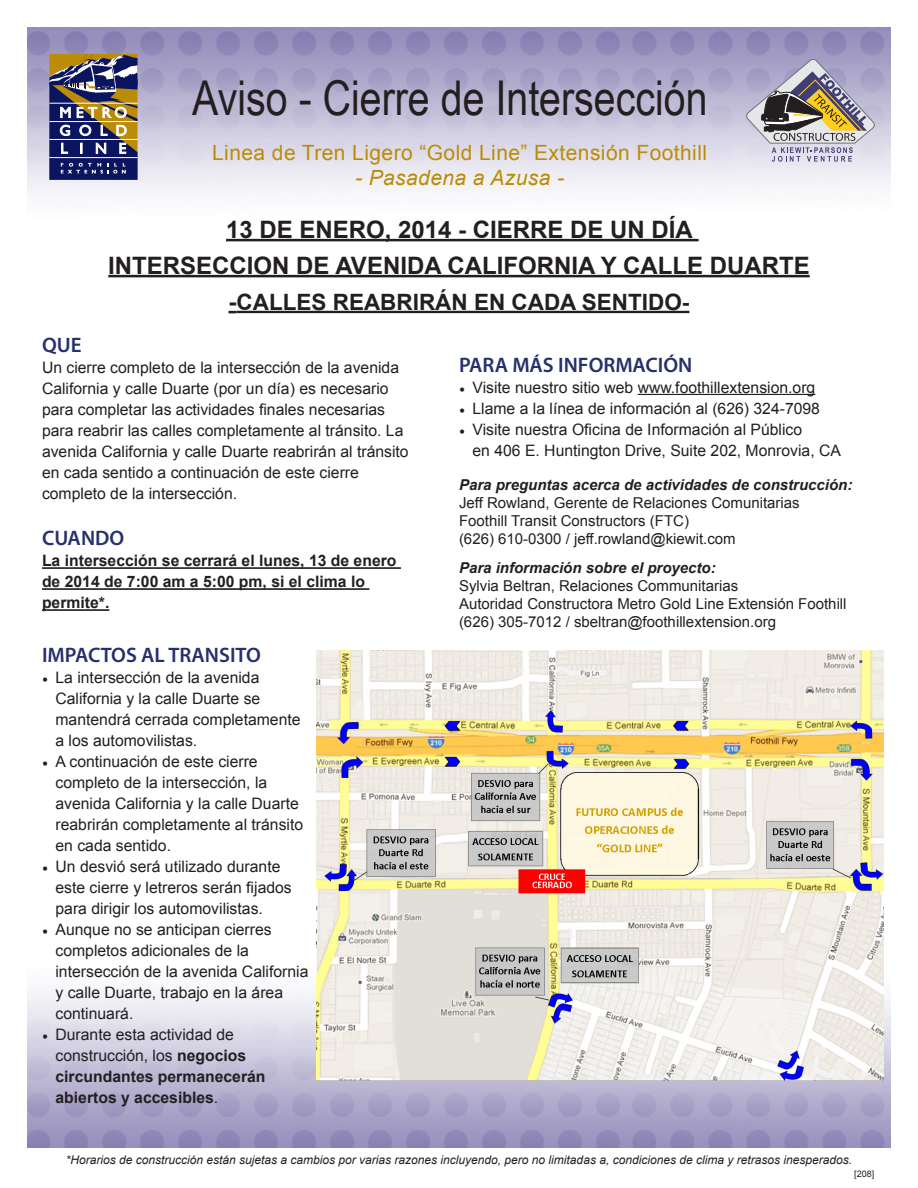
<style>
.page{position:relative;width:918px;height:1188px;background:#fff}
.page>*{position:absolute;margin:0;border:0;box-sizing:border-box;transform-origin:0 0}
.Heading{font:48px "Arial Narrow";color:#231f20}
.t1{font:700 24px "Arial";color:#231f20}
.t2{font:700 22.5px "Arial";color:#231f20}
.Subheading{font:600 21px "Myriad Pro";color:#25306c}
.t3{font:21px "Arial";letter-spacing:.02em;color:#bb8c07}
.t4{font:italic 21px "Arial";letter-spacing:.02em;color:#bb8c07}
.t5{font:15.75px/21px "Arial";color:#231f20}
.t6{font:700 15.75px/21px "Arial";color:#231f20}
.Subheading-2{font:15px/18px "Arial";color:#231f20}
.t7{font:italic 12px "Arial";color:#231f20}
.t8{font:9px "Arial";color:#231f20}
.s1{font-size:24px}
.s2{font-family:"Minion Pro"}
.s3{font-family:"Minion Pro";font-weight:400}
.s4{font-weight:400}
.s5{font-weight:700;font-style:italic}
</style>
<div class="page">
<img style="left:27px;top:918px;width:864px;height:229px">
<svg style="left:49px;top:54px;width:89px;height:126px"></svg>
<svg style="left:746px;top:59px;width:128px;height:103px"></svg>
<hr style="left:638px;top:394px;width:177px;height:1px;background:#231f20">
<img style="left:316px;top:650px;width:567px;height:431px">
<hr style="left:42px;top:567px;width:359px;height:2px;background:#231f20">
<hr style="left:42px;top:588px;width:327px;height:2px;background:#231f20">
<hr style="left:42px;top:609px;width:67px;height:2px;background:#231f20">
<hr style="left:226px;top:239px;width:473px;height:2px;background:#231f20">
<hr style="left:108px;top:275px;width:702px;height:2px;background:#231f20">
<svg style="left:229px;top:311px;width:8px;height:2px"></svg>
<hr style="left:237px;top:311px;width:452px;height:2px;background:#231f20">
<p class="Heading" style="left:192px;top:63px;width:517px">Aviso - Cierre de Intersección</p>
<p class="t3" style="left:212px;top:139px;width:496px">Linea de Tren Ligero “Gold Line” Extensión Foothill</p>
<p class="t4" style="left:355px;top:164px;width:211px">- Pasadena a Azusa -</p>
<p class="t1" style="left:226px;top:213px;width:468px">13 DE ENERO, 2014 - CIERRE DE UN DÍA</p>
<p class="t1" style="left:108px;top:249px;width:703px">INTERSECCION DE AVENIDA CALIFORNIA Y CALLE DUARTE</p>
<p class="t2" style="left:229px;top:287px;width:462px"><span class="s1">-</span>CALLES REABRIRÁN EN CADA SENTIDO-</p>
<p class="Subheading" style="left:42px;top:332px;width:41px">QUE</p>
<p class="t5" style="left:42px;top:357px;width:368px">Un cierre completo de la intersección de la avenida California y calle Duarte (por un día) es necesario para completar las actividades finales necesarias para reabrir las calles completamente al tránsito. La avenida California y calle Duarte reabrirán al tránsito en cada sentido a continuación de este cierre completo de la intersección.</p>
<p class="Subheading" style="left:42px;top:525px;width:84px">CUANDO</p>
<p class="t6" style="left:42px;top:551px;width:356px">La intersección se cerrará el lunes, 13 de enero de 2014 de 7:00 am a 5:00 pm, si el clima lo permite*.</p>
<p class="Subheading" style="left:42px;top:641px;width:220px">IMPACTOS AL TRANSITO</p>
<p class="t5" style="left:56px;top:667px;width:247px;text-indent:-14px"><span class="s2">•</span> La intersección de la avenida<br>California y la calle Duarte se mantendrá cerrada completamente a los automovilistas.</p>
<p class="t5" style="left:56px;top:751px;width:249px;text-indent:-14px"><span class="s2">•</span> A continuación de este cierre completo de la intersección, la avenida California y la calle Duarte reabrirán completamente al tránsito en cada sentido.</p>
<p class="t5" style="left:56px;top:856px;width:238px;text-indent:-14px"><span class="s2">•</span> Un desvió será utilizado durante este cierre y letreros serán fijados para dirigir los automovilistas.</p>
<p class="t5" style="left:56px;top:919px;width:254px;text-indent:-14px"><span class="s2">•</span> Aunque no se anticipan cierres completos adicionales de la intersección de la avenida California y calle Duarte, trabajo en la área continuará.</p>
<p class="t6" style="left:56px;top:1024px;width:212px;text-indent:-14px"><span class="s3">•</span> <span class="s4">Durante esta actividad de construcción, los</span> negocios circundantes permanecerán abiertos y accesibles<span class="s4">.</span></p>
<p class="Subheading" style="left:459px;top:351px;width:235px">PARA MÁS INFORMACIÓN</p>
<p class="t5" style="left:459px;top:377px;width:358px"><span class="s2">•</span> Visite nuestro sitio web www.foothillextension.org</p>
<p class="t5" style="left:459px;top:398px;width:363px"><span class="s2">•</span> Llame a la línea de información al (626) 324-7098</p>
<p class="t5" style="left:472px;top:419px;width:370px;text-indent:-14px"><span class="s2">•</span> Visite nuestra Oficina de Información al Público<br>en 406 E. Huntington Drive, Suite 202, Monrovia, CA</p>
<p class="Subheading-2" style="left:459px;top:476px;width:395px"><span class="s5">Para preguntas acerca de actividades de construcción:<br></span>Jeff Rowland, Gerente de Relaciones Comunitarias<br>Foothill Transit Constructors (FTC)<br>(626) 610-0300 / jeff.rowland@kiewit.com</p>
<p class="Subheading-2" style="left:459px;top:558px;width:389px"><span class="s5">Para información sobre el proyecto:<br></span>Sylvia Beltran, Relaciones Communitarias<br>Autoridad Constructora Metro Gold Line Extensión Foothill (626) 305-7012 / sbeltran@foothillextension.org</p>
<p class="t7" style="left:66px;top:1152px;width:788px">*Horarios de construcción están sujetas a cambios por varias razones incluyendo, pero no limitadas a, condiciones de clima y retrasos inesperados.</p>
<p class="t8" style="left:854px;top:1168px;width:22px">[208]</p>
</div>
